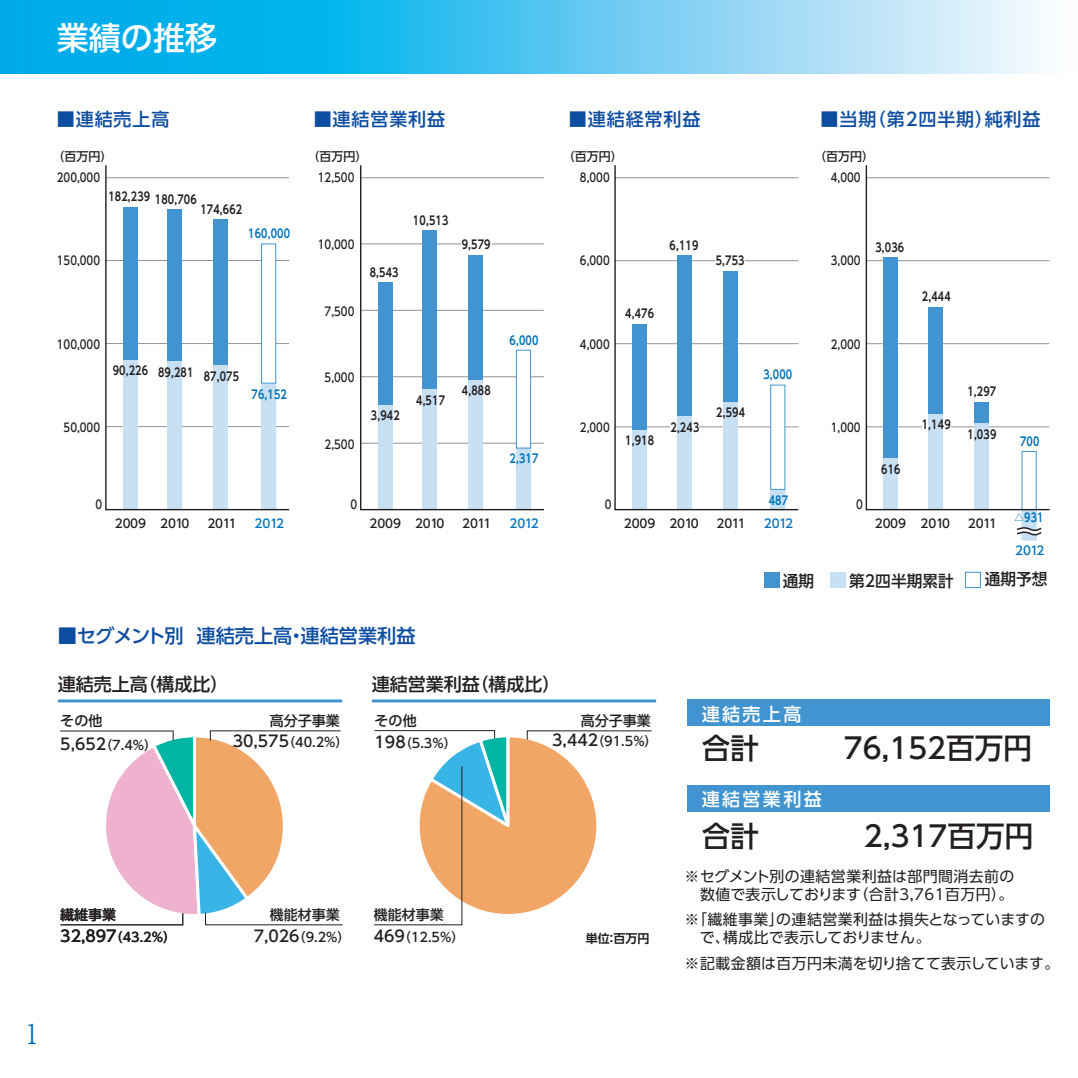
<style>
.page{position:relative;width:1078px;height:1078px;background:#fff}
.page>*{position:absolute;margin:0;border:0;box-sizing:border-box;transform-origin:0 0}
.t1{font:32px "UD Shin Go Pro Medium 90 pv RKSJ H";color:#fff}
.t2{font:28.6px "UD Shin Go Pro Medium 90 pv RKSJ H";color:#231f20}
.t3{font:26px "TBUD Min Std Medium 90 pv RKSJ H";color:#0073bc}
.t4{font:19.2px "UD Shin Go Pro Medium 90 pv RKSJ H";color:#0d4da1}
.t5{font:18px "UD Shin Go Pro Medium 90 pv RKSJ H";letter-spacing:.05em;color:#0d4da1}
.t6{font:18px "UD Shin Go Pro Medium 90 pv RKSJ H";color:#231f20}
.t7{font:18px "UD Shin Go Pro Medium 90 pv RKSJ H";letter-spacing:.13em;color:#fff}
.t8{font:16px "UD Shin Go Pro Medium 90 pv RKSJ H";color:#231f20}
.t9{font:15px/17.8px "UD Shin Go Pro Regular 90 pv RKSJ H";letter-spacing:.015em;color:#231f20}
.t10{font:14px "UD Shin Go Pro Medium 90 pv RKSJ H";color:#231f20}
.t11{font:12.8px "UD Shin Go Pro Medium 90 pv RKSJ H";color:#231f20}
.t12{font:12px "UD Shin Go Pro De Bold 90 pv RKSJ H";letter-spacing:.02em;color:#231f20;scale:.8 1}
.t13{font:12px "UD Shin Go Pro Medium 90 pv RKSJ H";color:#231f20;scale:.85 1}
.t14{font:12px "UD Shin Go Pro Medium 90 pv RKSJ H";color:#231f20}
.t15{font:12px "UD Shin Go Pro De Bold 90 pv RKSJ H";letter-spacing:.02em;color:#0072bc;scale:.8 1}
.t16{font:12px "UD Shin Go Pro Medium 90 pv RKSJ H";letter-spacing:-.04em;color:#0072bc}
.t17{font:12px "UD Shin Go Pro Medium 90 pv RKSJ H";letter-spacing:-.02em;color:#231f20}
.t18{font:12px "UD Shin Go Pro De Bold 90 pv RKSJ H";letter-spacing:.02em;color:#231f20}
.s1{font-size:15.8px}
</style>
<div class="page">
<div style="left:687px;top:699px;width:362px;height:27px;background:#4194d0"></div>
<div style="left:687px;top:785px;width:362px;height:26px;background:#4194d0"></div>
<svg style="left:0;top:0;width:1045px;height:74px"></svg>
<div style="left:763px;top:572px;width:15px;height:16px;background:#4194d0"></div>
<div style="left:830px;top:572px;width:15px;height:16px;background:#c7e0f3"></div>
<div style="left:964px;top:571px;width:16px;height:17px;border:1px solid #4194d0"></div>
<hr style="left:58px;top:699px;width:284px;height:3px;background:#4194d0">
<hr style="left:372px;top:699px;width:284px;height:3px;background:#4194d0">
<svg style="left:105px;top:165px;width:185px;height:346px"></svg>
<svg style="left:360px;top:165px;width:185px;height:346px"></svg>
<svg style="left:614px;top:165px;width:185px;height:346px"></svg>
<div style="left:1021px;top:509px;width:14px;height:31px;background:#c7e0f3"></div>
<div style="left:1021px;top:509px;width:15px;height:31px;border:1px solid #c7e0f3"></div>
<svg style="left:865px;top:165px;width:185px;height:346px"></svg>
<div style="left:516px;top:350px;width:14px;height:98px;background:#fff"></div>
<div style="left:516px;top:349px;width:15px;height:99px;border:1px solid #4194d0"></div>
<div style="left:770px;top:385px;width:14px;height:104px;background:#fff"></div>
<div style="left:770px;top:384px;width:15px;height:106px;border:1px solid #4194d0"></div>
<svg style="left:1016px;top:526px;width:26px;height:12px"></svg>
<svg style="left:60px;top:730px;width:283px;height:195px"></svg>
<svg style="left:374px;top:730px;width:278px;height:195px"></svg>
<svg style="left:1021px;top:513px;width:2px;height:7px"></svg>
<p class="t1" style="left:57px;top:26px;width:162px">業績の推移</p>
<p class="t5" style="left:57px;top:112px;width:114px">■連結売上高</p>
<p class="t14" style="left:53px;top:152px;width:62px">（百万円）</p>
<p class="t13" style="left:57px;top:173px;width:52px">200,000</p>
<p class="t13" style="left:57px;top:256px;width:52px">150,000</p>
<p class="t12" style="left:108px;top:193px;width:112px">182,239 180,706</p>
<p class="t12" style="left:200px;top:205px;width:54px">174,662</p>
<p class="t15" style="left:248px;top:229px;width:54px">160,000</p>
<p class="t13" style="left:57px;top:339px;width:52px">100,000</p>
<p class="t13" style="left:64px;top:423px;width:44px">50,000</p>
<p class="t12" style="left:113px;top:367px;width:159px">90,226 89,281 87,075</p>
<p class="t15" style="left:251px;top:390px;width:46px">76,152</p>
<p class="t13" style="left:96px;top:500px;width:9px">0</p>
<p class="t17" style="left:115px;top:518px;width:76px">2009 2010</p>
<p class="t14" style="left:207px;top:518px;width:31px">2011</p>
<p class="t16" style="left:254px;top:518px;width:31px">2012</p>
<p class="t5" style="left:313px;top:112px;width:133px">■連結営業利益</p>
<p class="t14" style="left:307px;top:152px;width:62px">（百万円）</p>
<p class="t13" style="left:318px;top:173px;width:44px">12,500</p>
<p class="t13" style="left:318px;top:240px;width:44px">10,000</p>
<p class="t13" style="left:324px;top:306px;width:37px">7,500</p>
<p class="t12" style="left:369px;top:268px;width:38px">8,543</p>
<p class="t12" style="left:413px;top:215px;width:46px">10,513</p>
<p class="t12" style="left:461px;top:240px;width:38px">9,579</p>
<p class="t13" style="left:324px;top:373px;width:37px">5,000</p>
<p class="t13" style="left:324px;top:439px;width:37px">2,500</p>
<p class="t12" style="left:371px;top:411px;width:38px">3,942</p>
<p class="t12" style="left:416px;top:396px;width:38px">4,517</p>
<p class="t12" style="left:461px;top:386px;width:38px">4,888</p>
<p class="t15" style="left:509px;top:335px;width:38px">6,000</p>
<p class="t15" style="left:509px;top:454px;width:38px">2,317</p>
<p class="t13" style="left:350px;top:500px;width:9px">0</p>
<p class="t14" style="left:369px;top:518px;width:76px">2009 2010</p>
<p class="t14" style="left:462px;top:518px;width:31px">2011</p>
<p class="t16" style="left:509px;top:518px;width:31px">2012</p>
<p class="t4" style="left:58px;top:628px;width:359px">■セグメント別 連結売上高・連結営業利益</p>
<p class="t6" style="left:58px;top:677px;width:172px">連結売上高（構成比）</p>
<p class="t6" style="left:372px;top:677px;width:190px">連結営業利益（構成比）</p>
<p class="t5" style="left:569px;top:112px;width:133px">■連結経常利益</p>
<p class="t14" style="left:562px;top:152px;width:62px">（百万円）</p>
<p class="t5" style="left:820px;top:112px;width:221px">■当期（第2四半期）純利益</p>
<p class="t14" style="left:814px;top:152px;width:62px">（百万円）</p>
<p class="t13" style="left:580px;top:173px;width:37px">8,000</p>
<p class="t13" style="left:830px;top:173px;width:37px">4,000</p>
<p class="t13" style="left:580px;top:256px;width:37px">6,000</p>
<p class="t12" style="left:669px;top:241px;width:38px">6,119</p>
<p class="t12" style="left:715px;top:256px;width:38px">5,753</p>
<p class="t13" style="left:830px;top:256px;width:37px">3,000</p>
<p class="t12" style="left:875px;top:243px;width:38px">3,036</p>
<p class="t12" style="left:921px;top:292px;width:38px">2,444</p>
<p class="t12" style="left:625px;top:309px;width:38px">4,476</p>
<p class="t13" style="left:580px;top:339px;width:37px">4,000</p>
<p class="t13" style="left:830px;top:339px;width:37px">2,000</p>
<p class="t15" style="left:763px;top:370px;width:38px">3,000</p>
<p class="t13" style="left:580px;top:423px;width:37px">2,000</p>
<p class="t12" style="left:625px;top:436px;width:38px">1,918</p>
<p class="t12" style="left:670px;top:423px;width:38px">2,243</p>
<p class="t12" style="left:716px;top:408px;width:38px">2,594</p>
<p class="t13" style="left:830px;top:423px;width:37px">1,000</p>
<p class="t12" style="left:921px;top:420px;width:38px">1,149</p>
<p class="t12" style="left:967px;top:387px;width:38px">1,297</p>
<p class="t12" style="left:967px;top:430px;width:38px">1,039</p>
<p class="t15" style="left:1019px;top:436px;width:26px">700</p>
<p class="t12" style="left:881px;top:465px;width:26px">616</p>
<p class="t13" style="left:604px;top:500px;width:9px">0</p>
<p class="t15" style="left:768px;top:496px;width:26px">487</p>
<p class="t13" style="left:855px;top:500px;width:9px">0</p>
<p class="t14" style="left:623px;top:518px;width:76px">2009 2010</p>
<p class="t14" style="left:716px;top:518px;width:31px">2011</p>
<p class="t16" style="left:763px;top:518px;width:31px">2012</p>
<p class="t14" style="left:874px;top:518px;width:33px">2009</p>
<p class="t14" style="left:920px;top:518px;width:31px">2010</p>
<p class="t14" style="left:967px;top:518px;width:31px">2011</p>
<p class="t15" style="left:1014px;top:513px;width:38px">△931</p>
<p class="t16" style="left:1014px;top:545px;width:31px">2012</p>
<p class="t8" style="left:782px;top:574px;width:33px">通期</p>
<p class="t8" style="left:849px;top:574px;width:106px">第2四半期累計</p>
<p class="t8" style="left:984px;top:573px;width:64px">通期予想</p>
<p class="t10" style="left:60px;top:715px;width:44px">その他</p>
<p class="t11" style="left:60px;top:740px;width:98px"><span class="s1">5,652</span>（7.4%）</p>
<p class="t10" style="left:60px;top:909px;width:58px">繊維事業</p>
<p class="t11" style="left:60px;top:931px;width:117px"><span class="s1">32,897</span>（43.2%）</p>
<p class="t10" style="left:270px;top:715px;width:71px">高分子事業</p>
<p class="t11" style="left:233px;top:737px;width:117px"><span class="s1">30,575</span>（40.2%）</p>
<p class="t10" style="left:374px;top:715px;width:44px">その他</p>
<p class="t11" style="left:374px;top:738px;width:83px"><span class="s1">198</span>（5.3%）</p>
<p class="t10" style="left:270px;top:909px;width:72px">機能材事業</p>
<p class="t11" style="left:254px;top:931px;width:98px"><span class="s1">7,026</span>（9.2%）</p>
<p class="t10" style="left:374px;top:909px;width:71px">機能材事業</p>
<p class="t11" style="left:374px;top:931px;width:92px"><span class="s1">469</span>（12.5%）</p>
<p class="t10" style="left:580px;top:715px;width:71px">高分子事業</p>
<p class="t11" style="left:552px;top:736px;width:107px"><span class="s1">3,442</span>（91.5%）</p>
<p class="t18" style="left:585px;top:933px;width:65px">単位：百万円</p>
<p class="t7" style="left:701px;top:707px;width:101px">連結売上高</p>
<p class="t2" style="left:701px;top:737px;width:331px">合計　　 76,152百万円</p>
<p class="t7" style="left:701px;top:792px;width:121px">連結営業利益</p>
<p class="t2" style="left:701px;top:825px;width:59px">合計</p>
<p class="t2" style="left:863px;top:825px;width:171px">2,317百万円</p>
<p class="t9" style="left:684px;top:869px;width:331px">※セグメント別の連結営業利益は部門間消去前の　数値で表示しております（合計3,761百万円）。</p>
<p class="t9" style="left:684px;top:912px;width:362px">※「繊維事業」の連結営業利益は損失となっていますの　で、構成比で表示しておりません。</p>
<p class="t9" style="left:684px;top:955px;width:376px">※記載金額は百万円未満を切り捨てて表示しています。</p>
<p class="t3" style="left:23px;top:1024px;width:19px">1</p>
</div>
